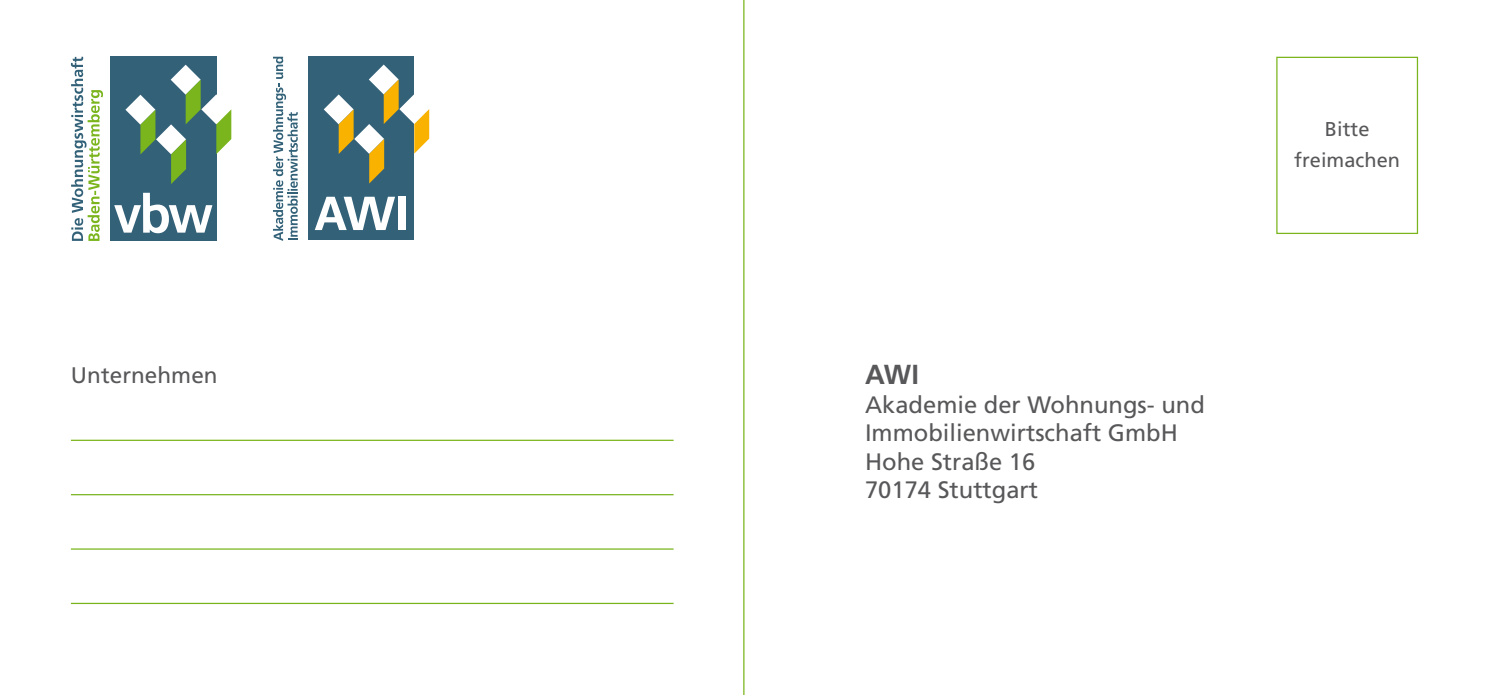
<style>
.page{position:relative;width:1489px;height:695px;background:#fff}
.page>*{position:absolute;margin:0;border:0;box-sizing:border-box;transform-origin:0 0}
.t1{font:700 27.5px "Frutiger";color:#58585a}
.t2{font:23.75px/28.5px "Frutiger";color:#58585a}
.t3{font:22.5px "Frutiger";color:#58585a}
.t4{font:20px/31px "Frutiger";color:#58585a;text-align:center}
</style>
<div class="page">
<div style="left:1276px;top:57px;width:141px;height:177px;border:1px solid #7ab51d"></div>
<hr style="left:743px;top:0;width:1px;height:694px;background:#7ab51d">
<hr style="left:71px;top:439px;width:602px;height:2px;background:#7ab51d">
<hr style="left:71px;top:494px;width:602px;height:1px;background:#7ab51d">
<hr style="left:71px;top:548px;width:602px;height:1px;background:#7ab51d">
<hr style="left:71px;top:602px;width:602px;height:2px;background:#7ab51d">
<div style="left:308px;top:57px;width:106px;height:183px;background:#326178"></div>
<svg style="left:324px;top:65px;width:105px;height:118px"></svg>
<svg style="left:273px;top:57px;width:25px;height:184px"></svg>
<div style="left:398px;top:197px;width:7px;height:33px;background:#fff"></div>
<svg style="left:315px;top:197px;width:80px;height:33px"></svg>
<div style="left:110px;top:57px;width:106px;height:184px;background:#326178"></div>
<svg style="left:125px;top:65px;width:106px;height:119px"></svg>
<svg style="left:114px;top:193px;width:98px;height:40px"></svg>
<svg style="left:71px;top:57px;width:32px;height:184px"></svg>
<p class="t3" style="left:71px;top:361px;width:148px">Unternehmen</p>
<p class="t1" style="left:865px;top:358px;width:55px">AWI</p>
<p class="t2" style="left:865px;top:389px;width:341px">Akademie der Wohnungs- und<br>Immobilienwirtschaft GmbH<br>Hohe Straße 16<br>70174 Stuttgart</p>
<p class="t4" style="left:1293px;top:113px;width:107px">Bitte freimachen</p>
</div>
